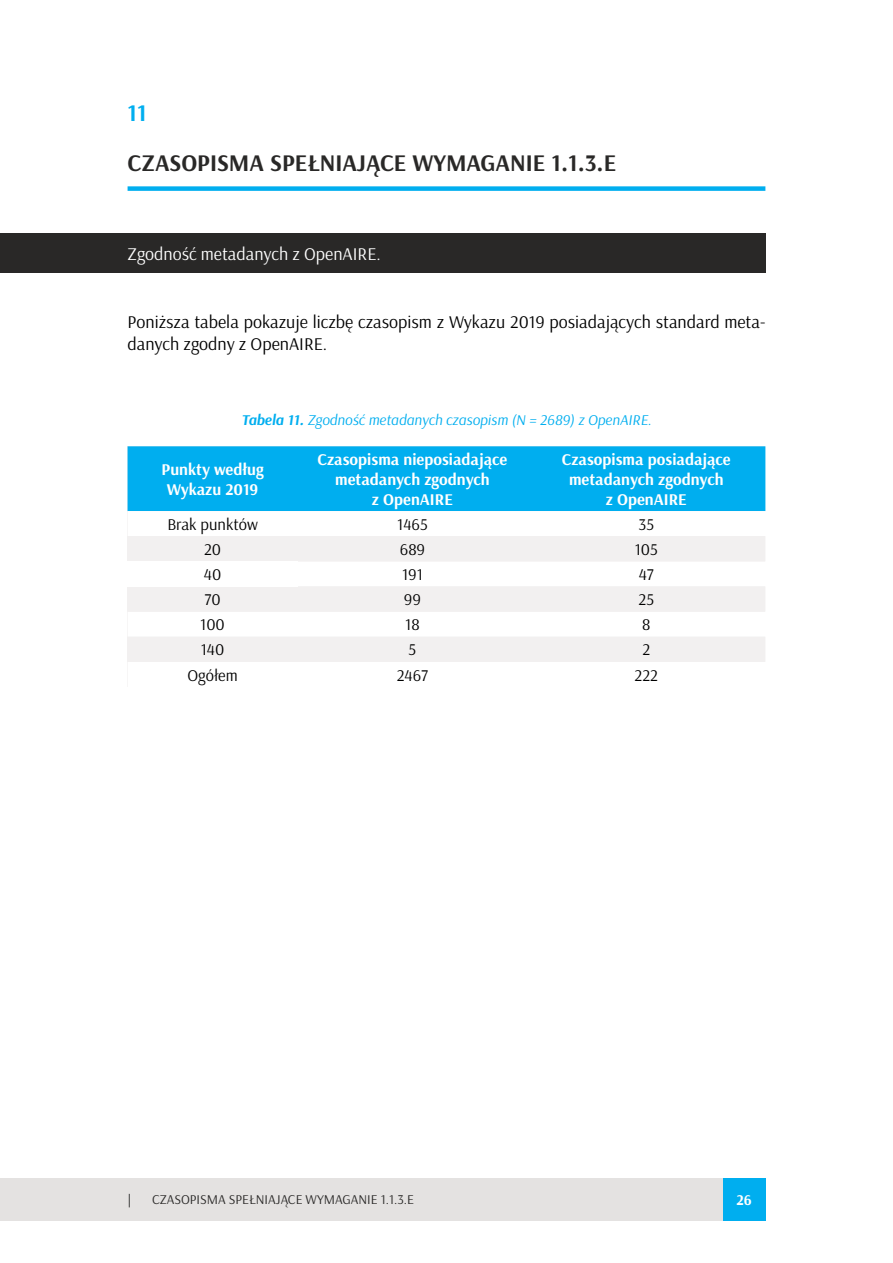
<style>
.page{position:relative;width:893px;height:1263px;background:#fff}
.page>*{position:absolute;margin:0;border:0;box-sizing:border-box;transform-origin:0 0}
.t1{font:700 24px "Arsenal";color:#292827}
.t2{font:700 24px "Arsenal";color:#00aeef}
.t3{font:18px/21.6px "Arsenal";color:#000}
.t4{font:18px "Arsenal";color:#fff}
.t5{font:700 16.5px/19.8px "Arsenal";color:#fff;text-align:center}
.t6{font:16.5px "Arsenal";color:#000}
.t7{font:italic 15px "Arsenal";color:#00aeef}
.t8{font:700 15px "Arsenal";color:#fff}
.t9{font:13.5px "Arsenal";color:#292827}
.t10{font:13.5px "Arsenal";color:#000}
.s1{font-weight:700}
</style>
<div class="page">
<div style="left:723px;top:1178px;width:42px;height:42px;background:#00aeef"></div>
<div style="left:128px;top:186px;width:637px;height:5px;background:#00aeef"></div>
<div style="left:128px;top:446px;width:637px;height:65px;background:#00aeef"></div>
<svg style="left:128px;top:536px;width:637px;height:126px;fill:#f2f0f0"></svg>
<div style="left:128px;top:561px;width:170px;height:25px;background:#fff"></div>
<div style="left:0;top:233px;width:765px;height:39px;background:#292827"></div>
<div style="left:0;top:1178px;width:723px;height:42px;background:#e4e2e1"></div>
<h1 class="t2" style="left:128px;top:98px;width:21px">11</h1>
<h1 class="t1" style="left:128px;top:149px;width:490px">CZASOPISMA SPEŁNIAJĄCE WYMAGANIE 1.1.3.E</h1>
<p class="t4" style="left:128px;top:243px;width:255px">Zgodność metadanych z OpenAIRE.</p>
<p class="t3" style="left:128px;top:312px;width:639px">Poniższa tabela pokazuje liczbę czasopism z Wykazu 2019 posiadających standard meta&shy;danych zgodny z OpenAIRE.</p>
<p class="t7" style="left:241px;top:411px;width:412px"><span class="s1">Tabela 11.</span> Zgodność metadanych czasopism (N = 2689) z OpenAIRE.</p>
<p class="t5" style="left:162px;top:460px;width:104px">Punkty według<br>Wykazu 2019</p>
<p class="t5" style="left:318px;top:450px;width:191px">Czasopisma nieposiadające metadanych zgodnych<br>z OpenAIRE</p>
<p class="t5" style="left:562px;top:450px;width:170px">Czasopisma posiadające metadanych zgodnych<br>z OpenAIRE</p>
<p class="t6" style="left:167px;top:514px;width:92px">Brak punktów</p>
<p class="t6" style="left:397px;top:514px;width:32px">1465</p>
<p class="t6" style="left:639px;top:514px;width:17px">35</p>
<p class="t6" style="left:204px;top:539px;width:19px">20</p>
<p class="t6" style="left:400px;top:539px;width:27px">689</p>
<p class="t6" style="left:635px;top:539px;width:25px">105</p>
<p class="t6" style="left:204px;top:564px;width:19px">40</p>
<p class="t6" style="left:402px;top:564px;width:22px">191</p>
<p class="t6" style="left:639px;top:564px;width:17px">47</p>
<p class="t6" style="left:204px;top:590px;width:18px">70</p>
<p class="t6" style="left:404px;top:590px;width:19px">99</p>
<p class="t6" style="left:639px;top:590px;width:17px">25</p>
<p class="t6" style="left:200px;top:615px;width:26px">100</p>
<p class="t6" style="left:405px;top:615px;width:16px">18</p>
<p class="t6" style="left:642px;top:615px;width:10px">8</p>
<p class="t6" style="left:201px;top:640px;width:25px">140</p>
<p class="t6" style="left:409px;top:640px;width:9px">5</p>
<p class="t6" style="left:642px;top:640px;width:9px">2</p>
<p class="t6" style="left:188px;top:665px;width:52px">Ogółem</p>
<p class="t6" style="left:397px;top:665px;width:33px">2467</p>
<p class="t6" style="left:635px;top:665px;width:25px">222</p>
<p class="t10" style="left:128px;top:1191px;width:5px">|</p>
<p class="t9" style="left:152px;top:1191px;width:263px">CZASOPISMA SPEŁNIAJĄCE WYMAGANIE 1.1.3.E</p>
<p class="t8" style="left:736px;top:1190px;width:17px">26</p>
</div>
